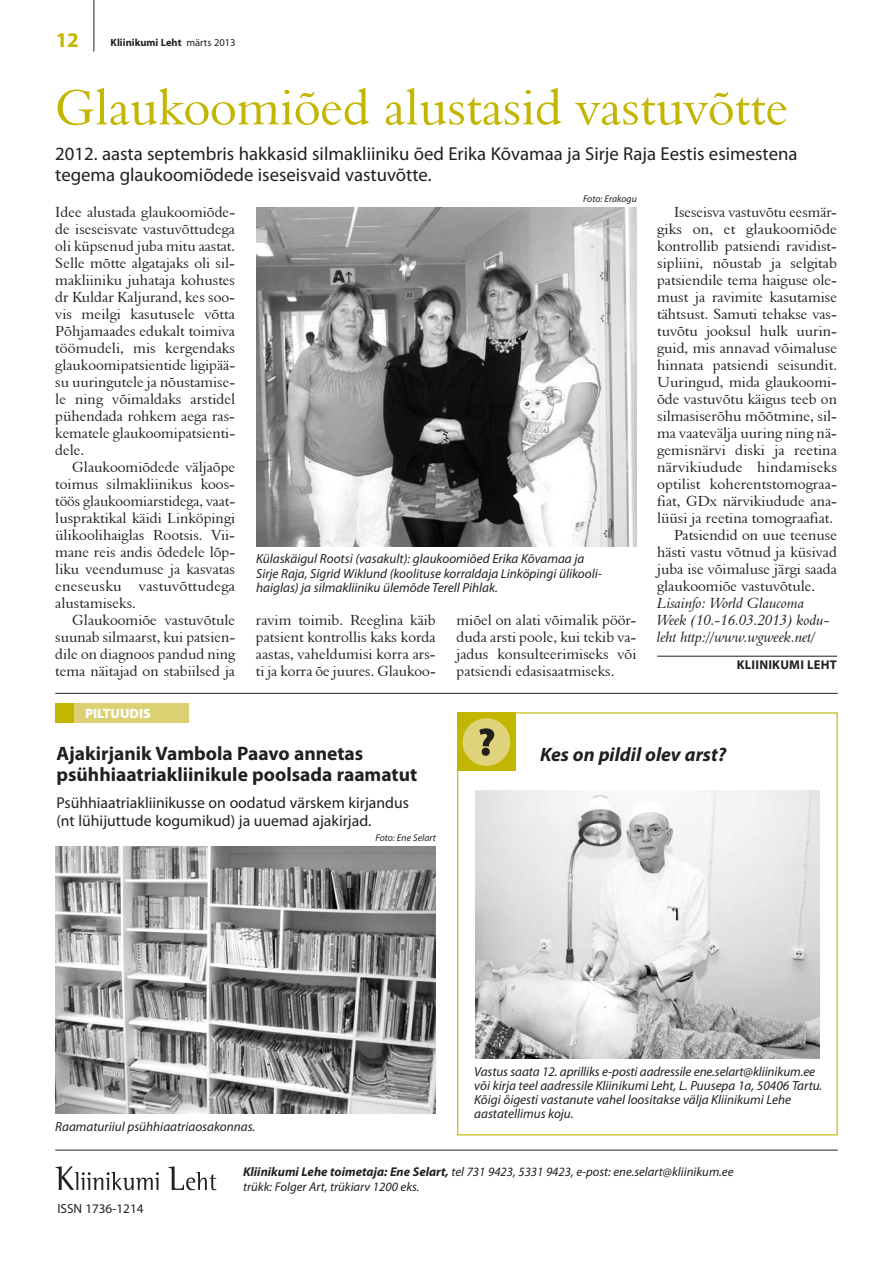
<style>
.page{position:relative;width:893px;height:1263px;background:#fff}
.page>*{position:absolute;margin:0;border:0;box-sizing:border-box;transform-origin:0 0}
.t1{font:51px "Aldine 401 BT Roman A";color:#c3b600}
.t2{font:700 21px "Myriad Pro";color:#c3b600}
.t3{font:700 19.5px/21px "Myriad Pro";color:#231f20}
.t4{font:italic 700 19.5px "Myriad Pro";color:#231f20}
.t5{font:18.75px/21px "Myriad Pro";color:#231f20}
.t6{font:15.75px/18px "Myriad Pro";color:#231f20}
.t7{font:15px/17px "Aldine 401 BT Roman A";color:#231f20;text-align:justify}
.t8{font:15px/17px "Aldine 401 BT Italic A";color:#231f20}
.t9{font:900 13.5px "Myriad Pro";color:#fff}
.t10{font:italic 13.2px/14.2px "Myriad Pro";color:#231f20}
.t11{font:13.2px "Myriad Pro";color:#231f20}
.t12{font:italic 12.75px/15px "Myriad Pro";color:#231f20}
.t13{font:700 12.75px "Myriad Pro";letter-spacing:.02em;color:#231f20}
.t14{font:700 10.5px "Myriad Pro";color:#231f20}
.t15{font:italic 9.75px "Myriad Pro";color:#231f20}
.s1{font-weight:400}
.s2{font-weight:700}
</style>
<div class="page">
<hr style="left:657px;top:656px;width:180px;height:1px;background:#231f20">
<img style="left:475px;top:790px;width:344px;height:268px">
<img style="left:256px;top:208px;width:381px;height:339px">
<img style="left:55px;top:1166px;width:162px;height:24px">
<hr style="left:55px;top:1150px;width:783px;height:1px;background:#231f20">
<hr style="left:93px;top:0;width:1px;height:52px;background:#231f20">
<img style="left:55px;top:846px;width:381px;height:267px">
<div style="left:457px;top:712px;width:59px;height:59px;background:#c3b600"></div>
<div style="left:463px;top:718px;width:47px;height:48px;background:#dfd47c;border-radius:50%"></div>
<svg style="left:479px;top:728px;width:15px;height:28px"></svg>
<hr style="left:55px;top:693px;width:783px;height:1px;background:#231f20">
<div style="left:55px;top:704px;width:134px;height:19px;background:#dcd172"></div>
<div style="left:55px;top:704px;width:19px;height:19px;background:#c3b600"></div>
<h2 class="t2" style="left:56px;top:32px;width:24px">12</h2>
<p class="t14" style="left:111px;top:38px;width:126px">Kliinikumi Leht <span class="s1">märts 2013</span></p>
<h1 class="t1" style="left:55px;top:76px;width:734px">Glaukoomiõed alustasid vastuvõtte</h1>
<p class="t5" style="left:55px;top:145px;width:744px">2012. aasta septembris hakkasid silmakliiniku õed Erika Kõvamaa ja Sirje Raja Eestis esimestena tegema glaukoomiõdede iseseisvaid vastuvõtte.</p>
<p class="t15" style="left:583px;top:195px;width:55px">Foto: Erakogu</p>
<p class="t7" style="left:55px;top:203px;width:181px">Idee alustada glaukoomiõde&shy;de iseseisvate vastuvõttudega oli küpsenud juba mitu aastat.<br>Selle mõtte algatajaks oli sil&shy;makliiniku juhataja kohustes dr Kuldar Kaljurand, kes soo&shy;vis meilgi kasutusele võtta Põhjamaades edukalt toimiva töömudeli, mis kergendaks glaukoomipatsientide ligipää&shy;su uuringutele ja nõustamise&shy;le ning võimaldaks arstidel pühendada rohkem aega ras&shy;kematele glaukoomipatsienti&shy;dele.</p>
<p class="t7" style="left:55px;top:458px;width:181px;text-indent:17px">Glaukoomiõdede väljaõpe toimus silmakliinikus koos&shy;töös glaukoomiarstidega, vaat&shy;luspraktikal käidi Linköpingi ülikoolihaiglas Rootsis. Vii&shy;mane reis andis õdedele lõp&shy;liku veendumuse ja kasvatas eneseusku vastuvõttudega alustamiseks.</p>
<p class="t7" style="left:55px;top:611px;width:181px;text-indent:17px">Glaukoomiõe vastuvõtule suunab silmaarst, kui patsien&shy;dile on diagnoos pandud ning tema näitajad on stabiilsed ja</p>
<p class="t7" style="left:256px;top:611px;width:181px">ravim toimib. Reeglina käib patsient kontrollis kaks korda aastas, vaheldumisi korra ars&shy;ti ja korra õe juures. Glaukoo-</p>
<p class="t7" style="left:457px;top:611px;width:181px">miõel on alati võimalik pöör&shy;duda arsti poole, kui tekib va&shy;jadus konsulteerimiseks või patsiendi edasisaatmiseks.</p>
<p class="t10" style="left:256px;top:553px;width:347px">Külaskäigul Rootsi (vasakult): glaukoomiõed Erika Kõvamaa ja<br>Sirje Raja, Sigrid Wiklund (koolituse korraldaja Linköpingi ülikooli&shy;haiglas) ja silmakliiniku ülemõde Terell Pihlak.</p>
<p class="t9" style="left:85px;top:709px;width:67px">PILTUUDIS</p>
<p class="t7" style="left:674px;top:203px;width:164px">Iseseisva vastuvõtu eesmär-</p>
<p class="t7" style="left:657px;top:220px;width:181px">giks on, et glaukoomiõde</p>
<p class="t7" style="left:657px;top:237px;width:181px">kontrollib patsiendi ravidist-</p>
<p class="t7" style="left:657px;top:254px;width:181px">sipliini, nõustab ja selgitab</p>
<p class="t7" style="left:657px;top:271px;width:181px">patsiendile tema haiguse ole-</p>
<p class="t7" style="left:657px;top:288px;width:181px">must ja ravimite kasutamise</p>
<p class="t7" style="left:657px;top:305px;width:181px">tähtsust. Samuti tehakse vas-</p>
<p class="t7" style="left:657px;top:322px;width:181px">tuvõtu jooksul hulk uurin-</p>
<p class="t7" style="left:657px;top:339px;width:181px">guid, mis annavad võimaluse</p>
<p class="t7" style="left:657px;top:356px;width:181px">hinnata patsiendi seisundit.</p>
<p class="t7" style="left:657px;top:373px;width:181px">Uuringud, mida glaukoomi-</p>
<p class="t7" style="left:657px;top:390px;width:181px">õde vastuvõtu käigus teeb on</p>
<p class="t7" style="left:657px;top:407px;width:181px">silmasiserõhu mõõtmine, sil-</p>
<p class="t7" style="left:657px;top:424px;width:181px">ma vaatevälja uuring ning nä-</p>
<p class="t7" style="left:657px;top:441px;width:181px">gemisnärvi diski ja reetina</p>
<p class="t7" style="left:657px;top:458px;width:181px">närvikiudude hindamiseks</p>
<p class="t7" style="left:657px;top:475px;width:181px">optilist koherentstomograa-</p>
<p class="t7" style="left:657px;top:492px;width:181px">fiat, GDx närvikiudude ana-</p>
<p class="t7" style="left:657px;top:509px;width:177px">lüüsi ja reetina tomograafiat.</p>
<p class="t7" style="left:674px;top:526px;width:164px">Patsiendid on uue teenuse</p>
<p class="t7" style="left:657px;top:543px;width:181px">hästi vastu võtnud ja küsivad</p>
<p class="t7" style="left:657px;top:560px;width:181px">juba ise võimaluse järgi saada</p>
<p class="t7" style="left:657px;top:577px;width:160px">glaukoomiõe vastuvõtule.</p>
<p class="t8" style="left:657px;top:594px;width:174px">Lisainfo: World Glaucoma<br>Week (10.-16.03.2013) kodu&shy;leht http://www.wgweek.net/</p>
<p class="t13" style="left:737px;top:660px;width:102px">KLIINIKUMI LEHT</p>
<h3 class="t3" style="left:56px;top:745px;width:362px">Ajakirjanik Vambola Paavo annetas psühhiaatriakliinikule poolsada raamatut</h3>
<p class="t6" style="left:56px;top:795px;width:354px">Psühhiaatriakliinikusse on oodatud värskem kirjandus (nt lühijuttude kogumikud) ja uuemad ajakirjad.</p>
<p class="t15" style="left:375px;top:834px;width:62px">Foto: Ene Selart</p>
<h3 class="t4" style="left:540px;top:747px;width:188px">Kes on pildil olev arst?</h3>
<p class="t10" style="left:55px;top:1120px;width:202px">Raamaturiiul psühhiaatriaosakonnas.</p>
<p class="t10" style="left:474px;top:1065px;width:350px">Vastus saata 12. aprilliks e-posti aadressile ene.selart@kliinikum.ee või kirja teel aadressile Kliinikumi Leht, L. Puusepa 1a, 50406 Tartu.<br>Kõigi õigesti vastanute vahel loositakse välja Kliinikumi Lehe aastatellimus koju.</p>
<p class="t11" style="left:57px;top:1203px;width:88px">ISSN 1736-1214</p>
<p class="t12" style="left:243px;top:1165px;width:492px"><span class="s2">Kliinikumi Lehe toimetaja: Ene Selart,</span> tel 731 9423, 5331 9423, e-post: ene.selart@kliinikum.ee trükk: Folger Art, trükiarv 1200 eks.</p>
</div>
